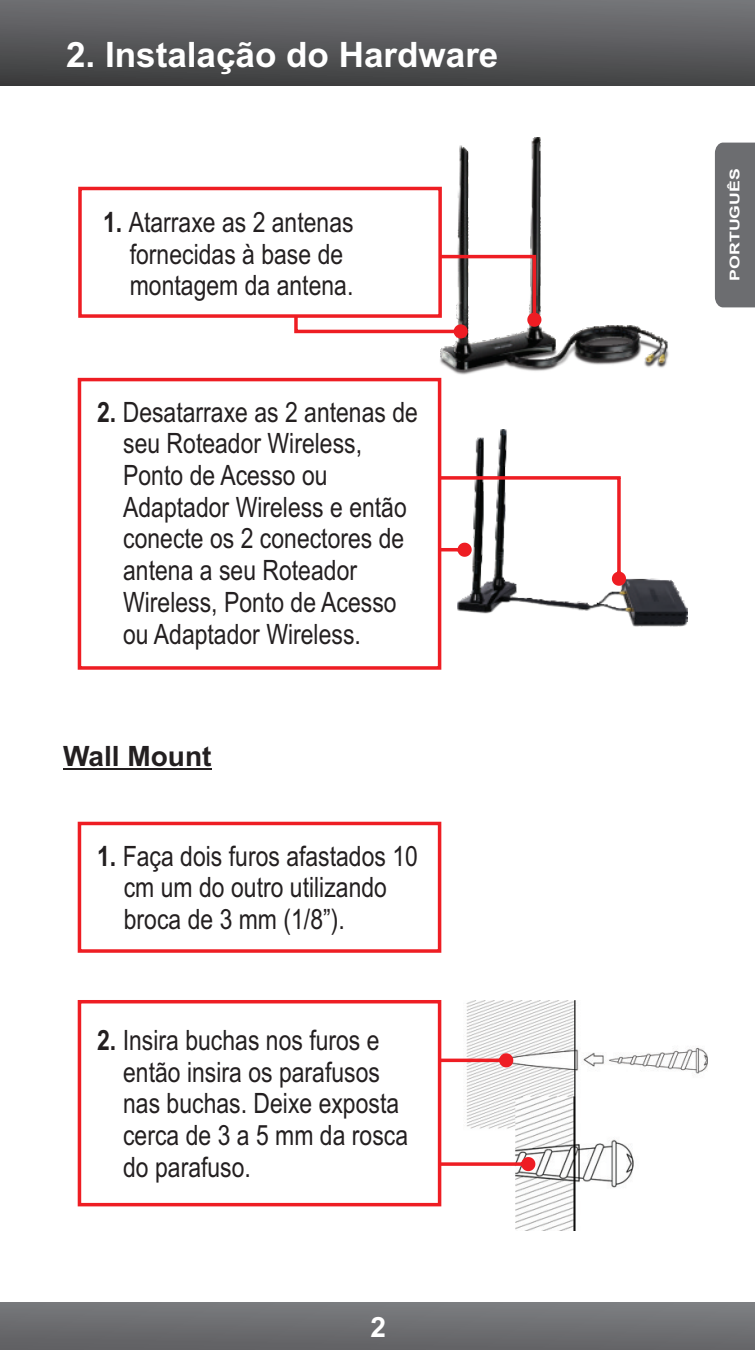
<style>
.page{position:relative;width:755px;height:1350px;background:#fff}
.page>*{position:absolute;margin:0;border:0;box-sizing:border-box;transform-origin:0 0}
.t1{font:700 35px "Arial";color:#fff}
.t2{font:28px/31.8px "Arial Narrow";color:#231f20}
.t3{font:700 28px "Arial";color:#231f20}
.t4{font:700 28px "Arial";color:#fff}
.t5{font:700 13.65px "Arial";color:#fff;scale:1.31 1}
.s1{font-weight:700}
</style>
<div class="page">
<div style="left:0;top:1302px;width:754px;height:47px;background:linear-gradient(to right,#6b6b6e,#727376)"></div>
<div style="left:714px;top:143px;width:40px;height:164px;background:#6c6d70"></div>
<div style="left:0;top:0;width:754px;height:85px;background:linear-gradient(to bottom,#747478,#404041)"></div>
<img style="left:440px;top:138px;width:228px;height:237px">
<img style="left:466px;top:1000px;width:240px;height:230px">
<svg style="left:443px;top:1053px;width:70px;height:14px"></svg>
<svg style="left:77px;top:821px;width:365px;height:132px"></svg>
<svg style="left:443px;top:1156px;width:92px;height:15px"></svg>
<svg style="left:77px;top:1000px;width:366px;height:207px"></svg>
<hr style="left:63px;top:768px;width:148px;height:2px;background:#231f20">
<img style="left:457px;top:429px;width:230px;height:197px">
<svg style="left:294px;top:246px;width:247px;height:92px"></svg>
<svg style="left:443px;top:476px;width:182px;height:109px"></svg>
<svg style="left:77px;top:377px;width:366px;height:293px"></svg>
<svg style="left:78px;top:185px;width:365px;height:134px"></svg>
<p class="t1" style="left:66px;top:41px;width:433px">2. Instalação do Hardware</p>
<p class="t2" style="left:130px;top:209px;width:225px;text-indent:-27px"><span class="s1">1.</span> Atarraxe as 2 antenas fornecidas à base de montagem da antena.</p>
<p class="t2" style="left:123px;top:398px;width:296px;text-indent:-26px"><span class="s1">2.</span> Desatarraxe as 2 antenas de seu Roteador Wireless,<br>Ponto de Acesso ou<br>Adaptador Wireless e então conecte os 2 conectores de antena a seu Roteador<br>Wireless, Ponto de Acesso ou Adaptador Wireless.</p>
<p class="t3" style="left:63px;top:745px;width:150px">Wall Mount</p>
<p class="t2" style="left:124px;top:842px;width:295px;text-indent:-27px"><span class="s1">1.</span> Faça dois furos afastados 10 cm um do outro utilizando broca de 3 mm (1/8”).</p>
<p class="t2" style="left:123px;top:1026px;width:286px;text-indent:-26px"><span class="s1">2.</span> Insira buchas nos furos e então insira os parafusos nas buchas. Deixe exposta cerca de 3 a 5 mm da rosca do parafuso.</p>
<p class="t4" style="left:370px;top:1315px;width:17px">2</p>
<p class="t5" style="left:729px;top:280px;width:87px;rotate:-90deg">PORTUGUÊS</p>
</div>
